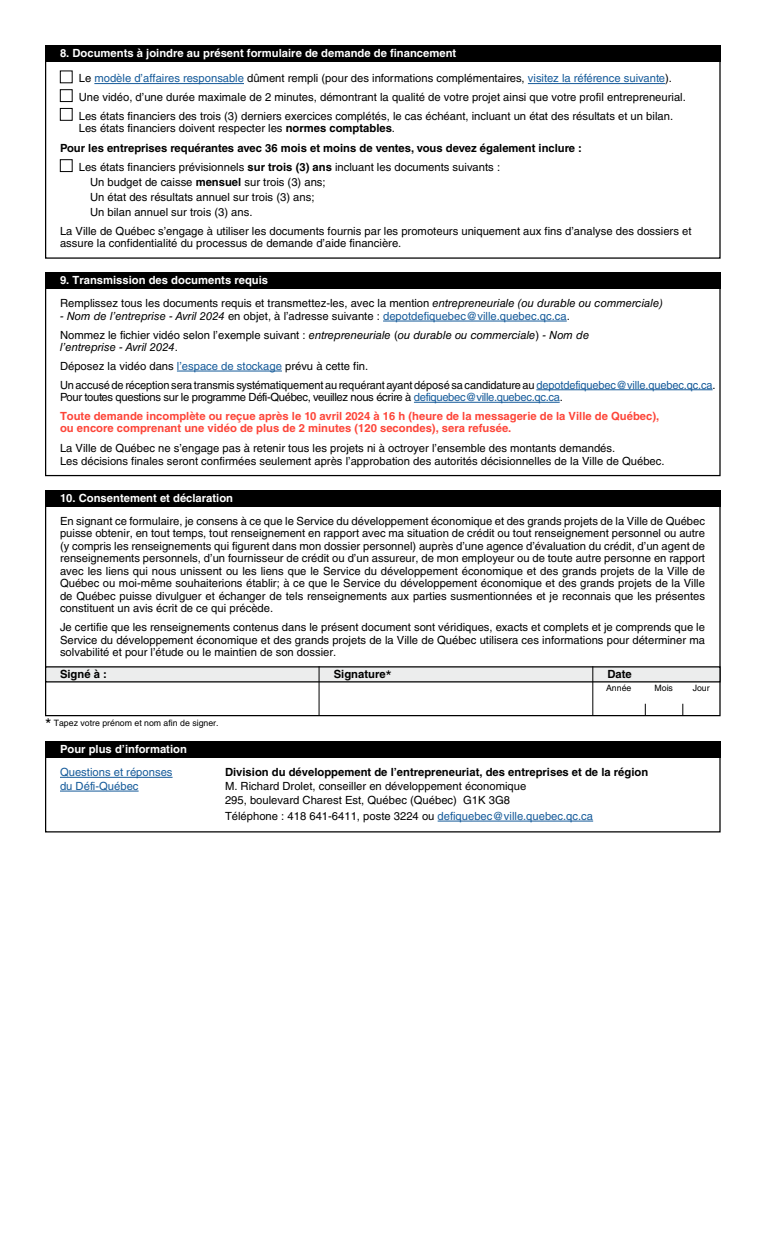
<style>
.page{position:relative;width:765px;height:1260px;background:#fff}
.page>*{position:absolute;margin:0;border:0;box-sizing:border-box;transform-origin:0 0}
.t1{font:11.25px/12.5px "Helvetica LT Std";color:#000}
.t2{font:700 11.25px/18.8px "Helvetica LT Std";color:#fd4539}
.t3{font:700 11.25px/20px "Helvetica LT Std";color:#000}
.t4{font:italic 11.25px/18.8px "Helvetica LT Std";color:#000}
.t5{font:700 11.25px "Helvetica LT Std";color:#fff}
.t6{font:11.25px "Helvetica LT Std";color:#165b9a}
.t7{font:8.75px "Helvetica LT Std";color:#000}
.s1{color:#165b9a}
.s2{font-weight:400}
.s3{font-weight:700}
.s4{font-weight:700;color:#fff}
.s5{font-style:italic}
.s6{font-style:normal}
.s7{font-style:normal;color:#165b9a}
.s8{font-weight:400;color:#000}
.s9{font-weight:400;color:#165b9a}
.s10{font-weight:400;font-size:16.25px}
.s11{font-size:16.25px}
</style>
<div class="page">
<svg style="left:45px;top:758px;width:676px;height:75px"></svg>
<svg style="left:45px;top:289px;width:676px;height:188px"></svg>
<div style="left:45px;top:272px;width:676px;height:17px;background:#000"></div>
<svg style="left:45px;top:61px;width:676px;height:198px"></svg>
<div style="left:45px;top:45px;width:676px;height:16px;background:#000"></div>
<hr style="left:94px;top:83px;width:150px;height:1px;background:#165b9a">
<hr style="left:528px;top:83px;width:137px;height:1px;background:#165b9a">
<svg style="left:60px;top:70px;width:13px;height:13px"></svg>
<svg style="left:60px;top:89px;width:13px;height:13px"></svg>
<svg style="left:60px;top:108px;width:13px;height:13px"></svg>
<svg style="left:60px;top:159px;width:13px;height:13px"></svg>
<hr style="left:383px;top:321px;width:184px;height:1px;background:#165b9a">
<hr style="left:177px;top:371px;width:105px;height:1px;background:#165b9a">
<hr style="left:536px;top:389px;width:177px;height:1px;background:#165b9a">
<hr style="left:414px;top:402px;width:146px;height:1px;background:#165b9a">
<div style="left:45px;top:741px;width:676px;height:17px;background:#000"></div>
<svg style="left:45px;top:506px;width:676px;height:211px"></svg>
<div style="left:46px;top:667px;width:674px;height:15px;background:#eceded"></div>
<div style="left:45px;top:666px;width:676px;height:16px;border:1px solid #000"></div>
<div style="left:45px;top:490px;width:676px;height:16px;background:#000"></div>
<hr style="left:319px;top:666px;width:1px;height:49px;background:#000">
<hr style="left:592px;top:666px;width:1px;height:49px;background:#000">
<hr style="left:60px;top:777px;width:113px;height:1px;background:#165b9a">
<hr style="left:60px;top:791px;width:79px;height:1px;background:#165b9a">
<hr style="left:438px;top:821px;width:155px;height:1px;background:#165b9a">
<p class="t5" style="left:60px;top:46px;width:398px">8. Documents à joindre au présent formulaire de demande de financement</p>
<p class="t1" style="left:79px;top:69px;width:609px;line-height:18.8px">Le <span class="s1">modèle d’affaires responsable</span> dûment rempli (pour des informations complémentaires, <span class="s1">visitez la référence suivante</span>).<br>Une vidéo, d’une durée maximale de 2 minutes, démontrant la qualité de votre projet ainsi que votre profil entrepreneurial.<br>Les états financiers des trois (3) derniers exercices complétés, le cas échéant, incluant un état des résultats et un bilan.</p>
<p class="t3" style="left:60px;top:118px;width:523px;text-indent:19px"><span class="s2">Les états financiers doivent respecter les</span> normes comptables<span class="s2">.<br></span>Pour les entreprises requérantes avec 36 mois et moins de ventes, vous devez également inclure :</p>
<p class="t1" style="left:90px;top:160px;width:412px;line-height:15px;text-indent:-11px">Les états financiers prévisionnels <span class="s3">sur trois (3) ans</span> incluant les documents suivants :<br>Un budget de caisse <span class="s3">mensuel</span> sur trois (3) ans;<br>Un état des résultats annuel sur trois (3) ans;<br>Un bilan annuel sur trois (3) ans.</p>
<p class="t1" style="left:60px;top:225px;width:633px">La Ville de Québec s’engage à utiliser les documents fournis par les promoteurs uniquement aux fins d’analyse des dossiers et assure la confidentialité du processus de demande d’aide financière.</p>
<p class="t1" style="left:60px;top:269px;width:605px;line-height:23.1px"><span class="s4">9. Transmission des documents requis<br></span>Remplissez tous les documents requis et transmettez-les, avec la mention <span class="s5">entrepreneuriale (ou durable ou commerciale)</span></p>
<p class="t4" style="left:60px;top:307px;width:531px">- Nom de l’entreprise - Avril 2024 <span class="s6">en objet, à l’adresse suivante :</span> <span class="s7">depotdefiquebec@ville.quebec.qc.ca</span><span class="s6">.<br>Nommez le fichier vidéo selon l’exemple suivant :</span> entrepreneuriale <span class="s6">(</span>ou durable ou commerciale<span class="s6">)</span> - Nom de</p>
<p class="t1" style="left:60px;top:338px;width:657px;line-height:18.8px"><span class="s5">l’entreprise - Avril 2024</span>.<br>Déposez la vidéo dans <span class="s1">l’espace de stockage</span> prévu à cette fin.<br>Un accusé de réception sera transmis systématiquement au requérant ayant déposé sa candidature au <span class="s1">depotdefiquebec@ville.quebec.qc.ca</span>.</p>
<p class="t2" style="left:60px;top:388px;width:601px"><span class="s8">Pour toutes questions sur le programme Défi-Québec, veuillez nous écrire à</span> <span class="s9">defiquebec@ville.quebec.qc.ca</span><span class="s8">.<br></span>Toute demande incomplète ou reçue après le 10 avril 2024 à 16 h (heure de la messagerie de la Ville de Québec),</p>
<p class="t2" style="left:60px;top:419px;width:453px">ou encore comprenant une vidéo de plus de 2 minutes (120 secondes), sera refusée.</p>
<p class="t1" style="left:60px;top:442px;width:606px">La Ville de Québec ne s’engage pas à retenir tous les projets ni à octroyer l’ensemble des montants demandés.<br>Les décisions finales seront confirmées seulement après l’approbation des autorités décisionnelles de la Ville de Québec.</p>
<p class="t5" style="left:60px;top:491px;width:175px">10. Consentement et déclaration</p>
<p class="t1" style="left:60px;top:515px;width:647px;text-align:justify">En signant ce formulaire, je consens à ce que le Service du développement économique et des grands projets de la Ville de Québec puisse obtenir, en tout temps, tout renseignement en rapport avec ma situation de crédit ou tout renseignement personnel ou autre (y compris les renseignements qui figurent dans mon dossier personnel) auprès d’une agence d’évaluation du crédit, d’un agent de renseignements personnels, d’un fournisseur de crédit ou d’un assureur, de mon employeur ou de toute autre personne en rapport avec les liens qui nous unissent ou les liens que le Service du développement économique et des grands projets de la Ville de Québec ou moi-même souhaiterions établir; à ce que le Service du développement économique et des grands projets de la Ville de Québec puisse divulguer et échanger de tels renseignements aux parties susmentionnées et je reconnais que les présentes constituent un avis écrit de ce qui précède.</p>
<p class="t1" style="left:60px;top:621px;width:647px;text-align:justify">Je certifie que les renseignements contenus dans le présent document sont véridiques, exacts et complets et je comprends que le Service du développement économique et des grands projets de la Ville de Québec utilisera ces informations pour déterminer ma solvabilité et pour l’étude ou le maintien de son dossier.</p>
<p class="t3" style="left:60px;top:664px;width:48px">Signé à :</p>
<p class="t3" style="left:334px;top:664px;width:60px">Signature<span class="s10">*</span></p>
<p class="t3" style="left:608px;top:664px;width:26px">Date</p>
<p class="t7" style="left:606px;top:682px;width:27px">Année</p>
<p class="t7" style="left:655px;top:682px;width:20px">Mois</p>
<p class="t7" style="left:693px;top:682px;width:19px">Jour</p>
<p class="t7" style="left:45px;top:718px;width:175px"><span class="s11">*</span> Tapez votre prénom et nom afin de signer.</p>
<p class="t5" style="left:60px;top:742px;width:128px">Pour plus d’information</p>
<p class="t6" style="left:60px;top:766px;width:114px">Questions et réponses</p>
<p class="t3" style="left:225px;top:762px;width:425px">Division du développement de l’entrepreneuriat, des entreprises et de la région</p>
<p class="t6" style="left:60px;top:779px;width:80px">du Défi-Québec</p>
<p class="t1" style="left:225px;top:779px;width:303px;line-height:13.8px">M. Richard Drolet, conseiller en développement économique<br>295, boulevard Charest Est, Québec (Québec) G1K 3G8</p>
<p class="t1" style="left:225px;top:810px;width:370px">Téléphone : 418 641-6411, poste 3224 ou <span class="s1">defiquebec@ville.quebec.qc.ca</span></p>
</div>
